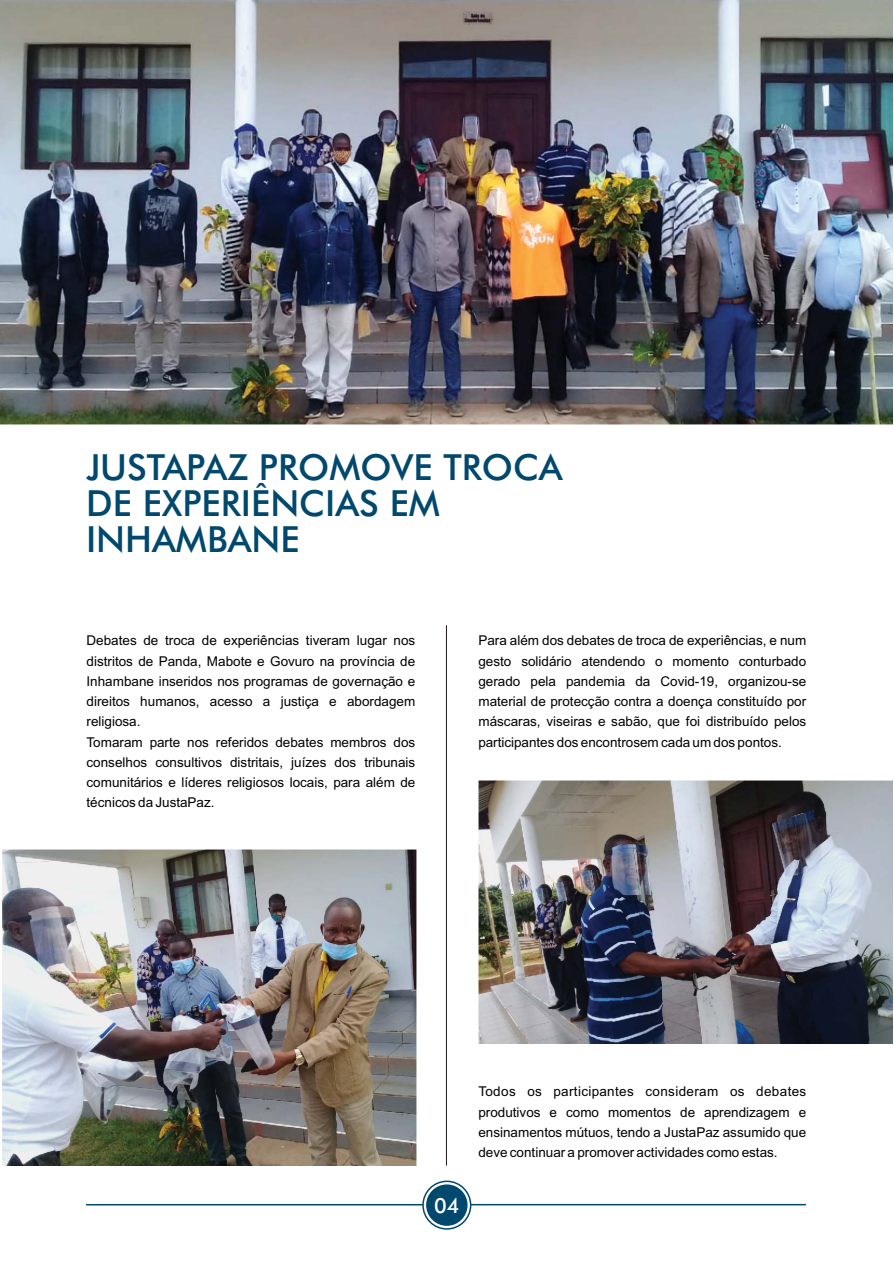
<style>
.page{position:relative;width:894px;height:1263px;background:#fff}
.page>*{position:absolute;margin:0;border:0;box-sizing:border-box;transform-origin:0 0}
.t1{font:36px/36px "Futura Md BT";color:#00486d}
.t2{font:21px "Futura Md BT";color:#fff}
.t3{font:13.5px/20.2px "Arial";color:#000;text-align:justify}
</style>
<div class="page">
<div style="left:426px;top:1184px;width:42px;height:42px;background:#00486d;border-radius:50%"></div>
<div style="left:422px;top:1181px;width:49px;height:49px;border:2px solid #00486d;border-radius:50%"></div>
<hr style="left:470px;top:1204px;width:336px;height:1px;background:#00486d">
<hr style="left:86px;top:1204px;width:337px;height:1px;background:#00486d">
<hr style="left:446px;top:625px;width:1px;height:541px;background:#1f1917">
<img style="left:0;top:0;width:893px;height:424px">
<img style="left:0;top:850px;width:416px;height:316px">
<img style="left:478px;top:781px;width:415px;height:263px">
<h1 class="t1" style="left:86px;top:453px;width:478px">JUSTAPAZ PROMOVE TROCA<br>DE EXPERIÊNCIAS EM<br>INHAMBANE</h1>
<p class="t3" style="left:87px;top:632px;width:330px;text-align:left">Debates de troca de experiências tiveram lugar nos distritos de Panda, Mabote e Govuro na província de Inhambane inseridos nos programas de governação e direitos humanos, acesso a justiça e abordagem religiosa.<br>Tomaram parte nos referidos debates membros dos conselhos consultivos distritais, juízes dos tribunais comunitários e líderes religiosos locais, para além de técnicos da JustaPaz.</p>
<p class="t3" style="left:478px;top:632px;width:329px">Para além dos debates de troca de experiências, e num gesto solidário atendendo o momento conturbado gerado pela pandemia da Covid-19, organizou-se material de protecção contra a doença constituído por máscaras, viseiras e sabão, que foi distribuído pelos participantes dos encontrosem cada um dos pontos.</p>
<h2 class="t2" style="left:434px;top:1192px;width:27px">04</h2>
<p class="t3" style="left:478px;top:1083px;width:330px">Todos os participantes consideram os debates produtivos e como momentos de aprendizagem e ensinamentos mútuos, tendo a JustaPaz assumido que deve continuar a promover actividades como estas.</p>
</div>
